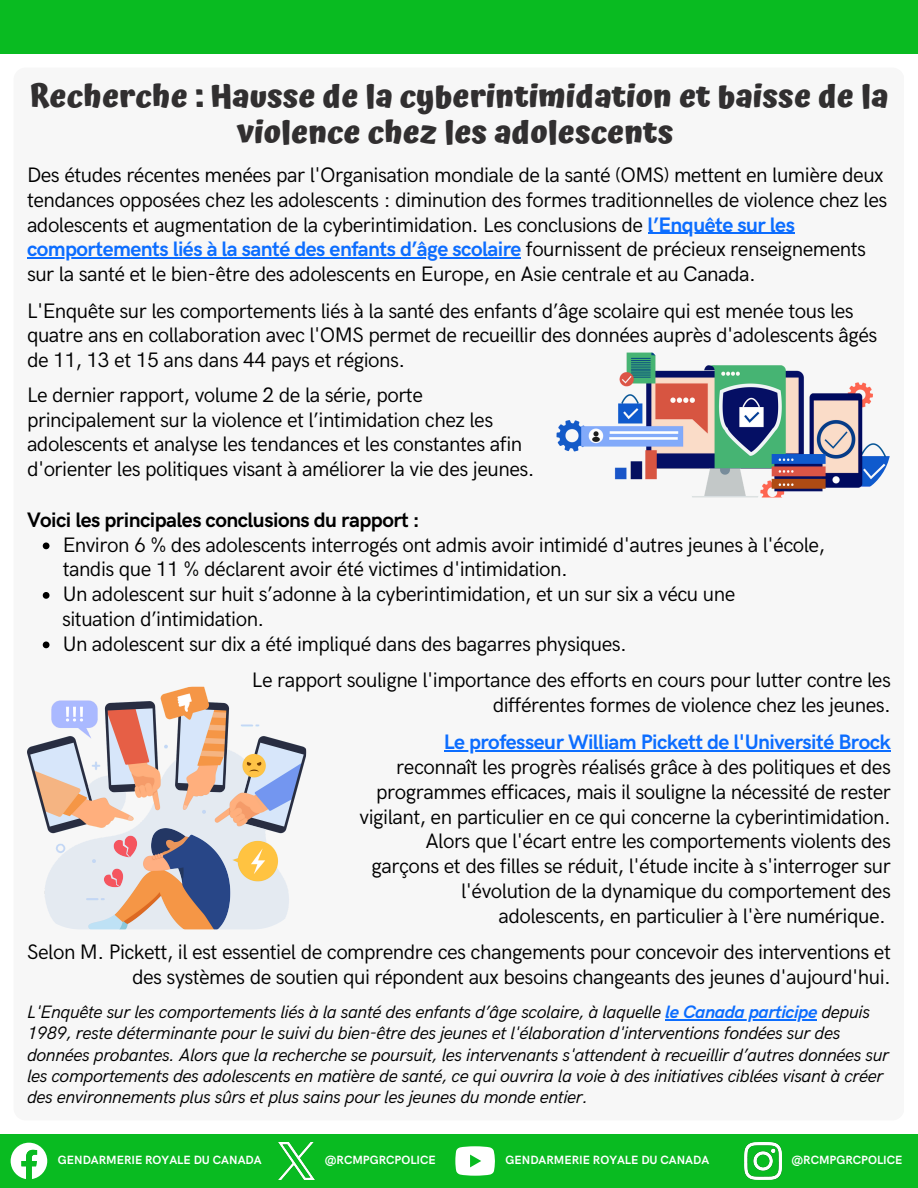
<style>
.page{position:relative;width:918px;height:1188px;background:#fff}
.page>*{position:absolute;margin:0;border:0;box-sizing:border-box;transform-origin:0 0}
.t1{font:700 31.5px/36px "Atma";color:#312f30;text-align:center}
.t2{font:21px/24.8px "HK Grotesk";letter-spacing:-.025em;color:#000}
.t3{font:700 21px "HK Grotesk";letter-spacing:-.025em;color:#000}
.t4{font:italic 18px/21.3px "HK Grotesk";letter-spacing:-.025em;color:#000}
.t5{font:700 12px "HK Grotesk";color:#fff}
.s1{font-weight:700;color:#0c6dff}
</style>
<div class="page">
<div style="left:0;top:0;width:918px;height:54px;background:#09bb21"></div>
<div style="left:0;top:1134px;width:918px;height:54px;background:#09bb21"></div>
<hr style="left:665px;top:1019px;width:152px;height:1px;background:#0c6dff">
<hr style="left:444px;top:751px;width:446px;height:1px;background:#0c6dff">
<img style="left:27px;top:687px;width:279px;height:242px;border-radius:53px">
<svg style="left:11px;top:1143px;width:36px;height:36px"></svg>
<img style="left:278px;top:1143px;width:36px;height:37px">
<img style="left:744px;top:1143px;width:37px;height:37px">
<svg style="left:455px;top:1146px;width:40px;height:30px"></svg>
<hr style="left:648px;top:233px;width:147px;height:1px;background:#0c6dff">
<hr style="left:27px;top:258px;width:494px;height:1px;background:#0c6dff">
<svg style="left:43px;top:543px;width:7px;height:6px"></svg>
<svg style="left:43px;top:592px;width:7px;height:7px"></svg>
<svg style="left:43px;top:642px;width:7px;height:6px"></svg>
<img style="left:556px;top:353px;width:334px;height:145px">
<h4 class="t1" style="left:30px;top:78px;width:860px">Recherche : Hausse de la cyberintimidation et baisse de la violence chez les adolescents</h4>
<p class="t2" style="left:27px;top:164px;width:862px">Des études récentes menées par l'Organisation mondiale de la santé (OMS) mettent en lumière deux tendances opposées chez les adolescents : diminution des formes traditionnelles de violence chez les adolescents et augmentation de la cyberintimidation. Les conclusions de <span class="s1">l’Enquête sur les</span></p>
<p class="t2" style="left:27px;top:238px;width:841px"><span class="s1">comportements liés à la santé des enfants d’âge scolaire</span> fournissent de précieux renseignements sur la santé et le bien-être des adolescents en Europe, en Asie centrale et au Canada.</p>
<p class="t2" style="left:27px;top:299px;width:852px">L'Enquête sur les comportements liés à la santé des enfants d’âge scolaire qui est menée tous les quatre ans en collaboration avec l'OMS permet de recueillir des données auprès d'adolescents âgés de 11, 13 et 15 ans dans 44 pays et régions.</p>
<p class="t2" style="left:27px;top:383px;width:509px">Le dernier rapport, volume 2 de la série, porte principalement sur la violence et l’intimidation chez les adolescents et analyse les tendances et les constantes afin d'orienter les politiques visant à améliorer la vie des jeunes.</p>
<p class="t3" style="left:27px;top:508px;width:394px">Voici les principales conclusions du rapport :</p>
<p class="t2" style="left:63px;top:533px;width:764px">Environ 6 % des adolescents interrogés ont admis avoir intimidé d'autres jeunes à l'école, tandis que 11 % déclarent avoir été victimes d'intimidation.</p>
<p class="t2" style="left:63px;top:582px;width:674px">Un adolescent sur huit s’adonne à la cyberintimidation, et un sur six a vécu une</p>
<p class="t2" style="left:62px;top:607px;width:204px">situation d’intimidation.</p>
<p class="t2" style="left:63px;top:632px;width:566px">Un adolescent sur dix a été impliqué dans des bagarres physiques.</p>
<h3 class="t2" style="left:252px;top:668px;width:640px;text-align:right">Le rapport souligne l'importance des efforts en cours pour lutter contre les différentes formes de violence chez les jeunes.</h3>
<p class="t2" style="left:360px;top:731px;width:533px;text-align:right"><span class="s1">Le professeur William Pickett de l'Université Brock </span>reconnaît les progrès réalisés grâce à des politiques et des programmes efficaces, mais il souligne la nécessité de rester vigilant, en particulier en ce qui concerne la cyberintimidation.<br>Alors que l'écart entre les comportements violents des garçons et des filles se réduit, l'étude incite à s'interroger sur l'évolution de la dynamique du comportement des adolescents, en particulier à l'ère numérique.</p>
<h3 class="t2" style="left:27px;top:940px;width:865px;text-align:right">Selon M. Pickett, il est essentiel de comprendre ces changements pour concevoir des interventions et des systèmes de soutien qui répondent aux besoins changeants des jeunes d'aujourd'hui.</h3>
<h1 class="t4" style="left:27px;top:1002px;width:845px">L'Enquête sur les comportements liés à la santé des enfants d’âge scolaire, à laquelle <span class="s1">le Canada participe</span> depuis</h1>
<h3 class="t4" style="left:27px;top:1023px;width:864px">1989, reste déterminante pour le suivi du bien-être des jeunes et l'élaboration d'interventions fondées sur des données probantes. Alors que la recherche se poursuit, les intervenants s'attendent à recueillir d’autres données sur les comportements des adolescents en matière de santé, ce qui ouvrira la voie à des initiatives ciblées visant à créer des environnements plus sûrs et plus sains pour les jeunes du monde entier.</h3>
<p class="t5" style="left:58px;top:1153px;width:205px">GENDARMERIE ROYALE DU CANADA</p>
<h3 class="t5" style="left:325px;top:1153px;width:113px">@RCMPGRCPOLICE</h3>
<h3 class="t5" style="left:506px;top:1153px;width:205px">GENDARMERIE ROYALE DU CANADA</h3>
<h3 class="t5" style="left:792px;top:1153px;width:113px">@RCMPGRCPOLICE</h3>
</div>
